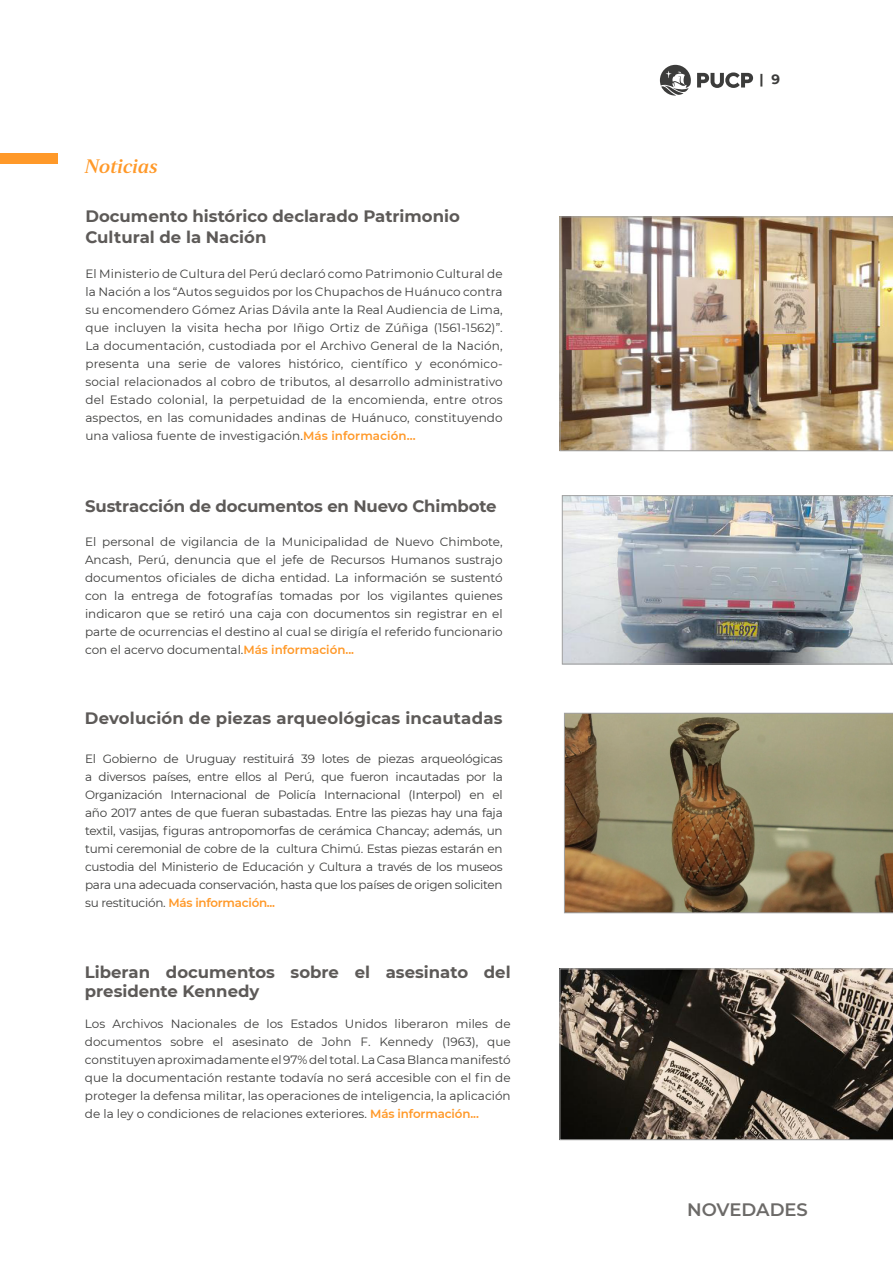
<style>
.page{position:relative;width:893px;height:1263px;background:#fff}
.page>*{position:absolute;margin:0;border:0;box-sizing:border-box;transform-origin:0 0}
.t1{font:19.5px "Strato Pro Demi Bold It";color:#ff9929}
.t2{font:600 18px "Montserrat";color:#6c6a68}
.t3{font:700 16.5px/19.5px "Montserrat";color:#5d5a58}
.t4{font:700 13.5px "Montserrat";color:#3c3c3b}
.t5{font:12px/18px "Montserrat";color:#3c3c3b;text-align:justify}
.t6{font:600 11.85px "Montserrat";letter-spacing:-.02em;color:#ff9929}
.s1{font-weight:600;font-size:11.85px;color:#ff9929}
.s2{font-weight:400;font-size:12px;color:#3c3c3b}
</style>
<div class="page">
<svg style="left:660px;top:65px;width:31px;height:31px"></svg>
<svg style="left:697px;top:72px;width:56px;height:16px"></svg>
<div style="left:0;top:154px;width:57px;height:10px;background:#ff9929"></div>
<svg style="left:560px;top:969px;width:333px;height:171px;background:#584f46"></svg>
<svg style="left:564px;top:713px;width:329px;height:200px;background:#8d7f5d"></svg>
<img style="left:560px;top:217px;width:333px;height:234px">
<img style="left:562px;top:496px;width:331px;height:168px">
<h1 class="t1" style="left:85px;top:154px;width:75px">Noticias</h1>
<h3 class="t3" style="left:85px;top:205px;width:376px;line-height:21px">Documento histórico declarado Patrimonio<br>Cultural de la Nación</h3>
<p class="t5" style="left:85px;top:265px;width:419px">El Ministerio de Cultura del Perú declaró como Patrimonio Cultural de la Nación a los “Autos seguidos por los Chupachos de Huánuco contra su encomendero Gómez Arias Dávila ante la Real Audiencia de Lima, que incluyen la visita hecha por Iñigo Ortiz de Zúñiga (1561-1562)”.<br>La documentación, custodiada por el Archivo General de la Nación, presenta una serie de valores histórico, científico y económico&shy;social relacionados al cobro de tributos, al desarrollo administrativo del Estado colonial, la perpetuidad de la encomienda, entre otros aspectos, en las comunidades andinas de Huánuco, constituyendo una valiosa fuente de investigación.<span class="s1">Más información...</span></p>
<h3 class="t3" style="left:85px;top:496px;width:413px">Sustracción de documentos en Nuevo Chimbote</h3>
<p class="t5" style="left:85px;top:533px;width:419px">El personal de vigilancia de la Municipalidad de Nuevo Chimbote, Ancash, Perú, denuncia que el jefe de Recursos Humanos sustrajo documentos oficiales de dicha entidad. La información se sustentó con la entrega de fotografías tomadas por los vigilantes quienes indicaron que se retiró una caja con documentos sin registrar en el parte de ocurrencias el destino al cual se dirigía el referido funcionario con el acervo documental.<span class="s1">Más información...</span></p>
<h3 class="t3" style="left:85px;top:708px;width:419px">Devolución de piezas arqueológicas incautadas</h3>
<p class="t5" style="left:85px;top:750px;width:419px">El Gobierno de Uruguay restituirá 39 lotes de piezas arqueológicas a diversos países, entre ellos al Perú, que fueron incautadas por la Organización Internacional de Policía Internacional (Interpol) en el año 2017 antes de que fueran subastadas. Entre las piezas hay una faja textil, vasijas, figuras antropomorfas de cerámica Chancay; además, un tumi ceremonial de cobre de la cultura Chimú. Estas piezas estarán en custodia del Ministerio de Educación y Cultura a través de los museos para una adecuada conservación, hasta que los países de origen soliciten</p>
<p class="t6" style="left:85px;top:895px;width:192px"><span class="s2">su restitución.</span> Más información...</p>
<h3 class="t3" style="left:85px;top:961px;width:427px">Liberan documentos sobre el asesinato del presidente Kennedy</h3>
<p class="t5" style="left:85px;top:1014px;width:427px">Los Archivos Nacionales de los Estados Unidos liberaron miles de documentos sobre el asesinato de John F. Kennedy (1963), que constituyen aproximadamente el 97% del total. La Casa Blanca manifestó que la documentación restante todavía no será accesible con el fin de proteger la defensa militar, las operaciones de inteligencia, la aplicación de la ley o condiciones de relaciones exteriores. <span class="s1">Más información...</span></p>
<p class="t4" style="left:760px;top:70px;width:22px">| 9</p>
<h2 class="t2" style="left:687px;top:1196px;width:122px">NOVEDADES</h2>
</div>
